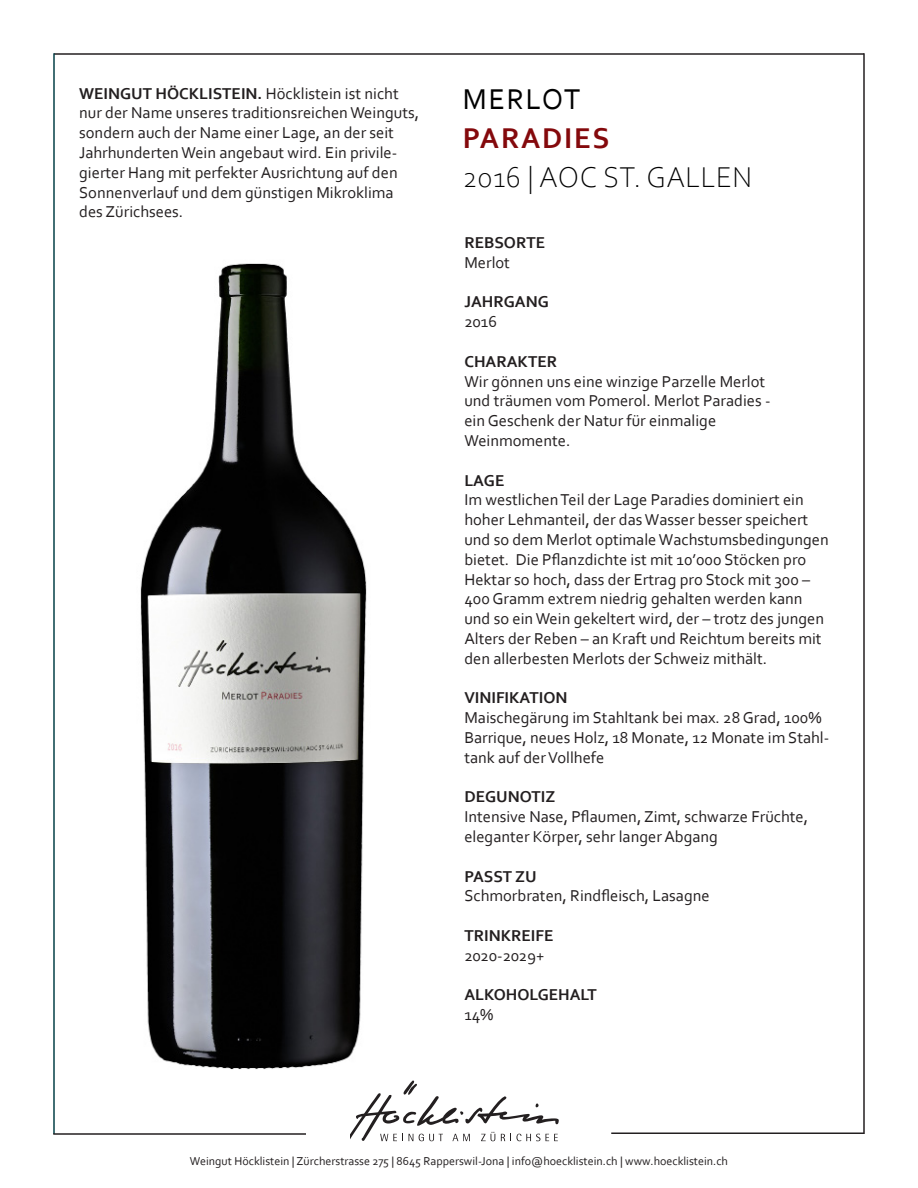
<style>
.page{position:relative;width:918px;height:1188px;background:#fff}
.page>*{position:absolute;margin:0;border:0;box-sizing:border-box;transform-origin:0 0}
.Header_-_Align_Left{font:300 30px "Corbel";letter-spacing:.02em;color:#000}
.Header_-_Align_Left-2{font:700 30px "Corbel";letter-spacing:.06em;color:#84090c}
.Header_-_Align_Left-3{font:30px "Corbel";letter-spacing:.06em;color:#000}
.t1{font:16.5px/19.8px "Corbel";color:#231f20}
.t2{font:700 16.5px "Corbel";color:#231f20}
.t3{font:16.5px "Corbel";letter-spacing:-.02em;color:#231f20}
.t4{font:12px "Corbel";color:#231f20}
.s1{font-weight:700}
</style>
<div class="page">
<svg style="left:350px;top:1080px;width:209px;height:61px"></svg>
<img style="left:140px;top:263px;width:227px;height:806px">
<hr style="left:54px;top:53px;width:810px;height:2px;background:#231f20">
<hr style="left:53px;top:53px;width:2px;height:1081px;background:#044047">
<hr style="left:863px;top:53px;width:2px;height:1081px;background:#231f20">
<hr style="left:53px;top:1133px;width:253px;height:2px;background:#231f20">
<hr style="left:611px;top:1132px;width:253px;height:2px;background:#231f20">
<p class="t1" style="left:79px;top:83px;width:341px"><span class="s1">WEINGUT HÖCKLISTEIN.</span> Höcklistein ist nicht nur der Name unseres traditionsreichen Weinguts, sondern auch der Name einer Lage, an der seit JahrhundertenWein angebaut wird. Ein privile&shy;gierter Hang mit perfekter Ausrichtung auf den Sonnenverlauf und dem günstigen Mikroklima des Zürichsees.</p>
<p class="Header_-_Align_Left-3" style="left:463px;top:80px;width:119px">MERLOT</p>
<p class="Header_-_Align_Left-2" style="left:463px;top:119px;width:148px">PARADIES</p>
<p class="Header_-_Align_Left" style="left:462px;top:158px;width:291px">2016 | AOC ST. GALLEN</p>
<p class="t2" style="left:464px;top:232px;width:82px">REBSORTE</p>
<p class="t1" style="left:464px;top:252px;width:47px">Merlot</p>
<p class="t2" style="left:464px;top:292px;width:86px">JAHRGANG</p>
<p class="t1" style="left:464px;top:311px;width:34px">2016</p>
<p class="t2" style="left:464px;top:351px;width:94px">CHARAKTER</p>
<p class="t1" style="left:464px;top:371px;width:302px">Wir gönnen uns eine winzige Parzelle Merlot</p>
<p class="t1" style="left:464px;top:391px;width:308px">und träumen vom Pomerol. Merlot Paradies -</p>
<p class="t1" style="left:464px;top:410px;width:253px">ein Geschenk der Natur für einmalige</p>
<p class="t1" style="left:464px;top:430px;width:108px">Weinmomente.</p>
<p class="t2" style="left:464px;top:470px;width:42px">LAGE</p>
<p class="t1" style="left:464px;top:490px;width:366px">Im westlichen Teil der Lage Paradies dominiert ein hoher Lehmanteil, der das Wasser besser speichert und so dem Merlot optimale Wachstumsbedingungen bietet. Die Pflanzdichte ist mit 10’000 Stöcken pro Hektar so hoch, dass der Ertrag pro Stock mit 300 – 400 Gramm extrem niedrig gehalten werden kann und so ein Wein gekeltert wird, der – trotz des jungen Alters der Reben – an Kraft und Reichtum bereits mit den allerbesten Merlots der Schweiz mithält.</p>
<p class="t2" style="left:464px;top:688px;width:105px">VINIFIKATION</p>
<p class="t1" style="left:464px;top:707px;width:366px">Maischegärung im Stahltank bei max. 28 Grad, 100%<br>Barrique, neues Holz, 18 Monate, 12 Monate im Stahl&shy;tank auf der Vollhefe</p>
<p class="t2" style="left:464px;top:787px;width:92px">DEGUNOTIZ</p>
<p class="t1" style="left:464px;top:806px;width:345px">Intensive Nase, Pflaumen, Zimt, schwarze Früchte, eleganter Körper, sehr langer Abgang</p>
<p class="t2" style="left:464px;top:866px;width:74px">PASST ZU</p>
<p class="t1" style="left:464px;top:886px;width:247px">Schmorbraten, Rindfleisch, Lasagne</p>
<p class="t2" style="left:464px;top:925px;width:91px">TRINKREIFE</p>
<p class="t3" style="left:464px;top:945px;width:82px">2020-2029+</p>
<p class="t2" style="left:464px;top:985px;width:134px">ALKOHOLGEHALT</p>
<p class="t1" style="left:464px;top:1004px;width:31px">14%</p>
<p class="t4" style="left:190px;top:1153px;width:540px">Weingut Höcklistein | Zürcherstrasse 275 | 8645 Rapperswil-Jona | info@hoecklistein.ch | www.hoecklistein.ch</p>
</div>
